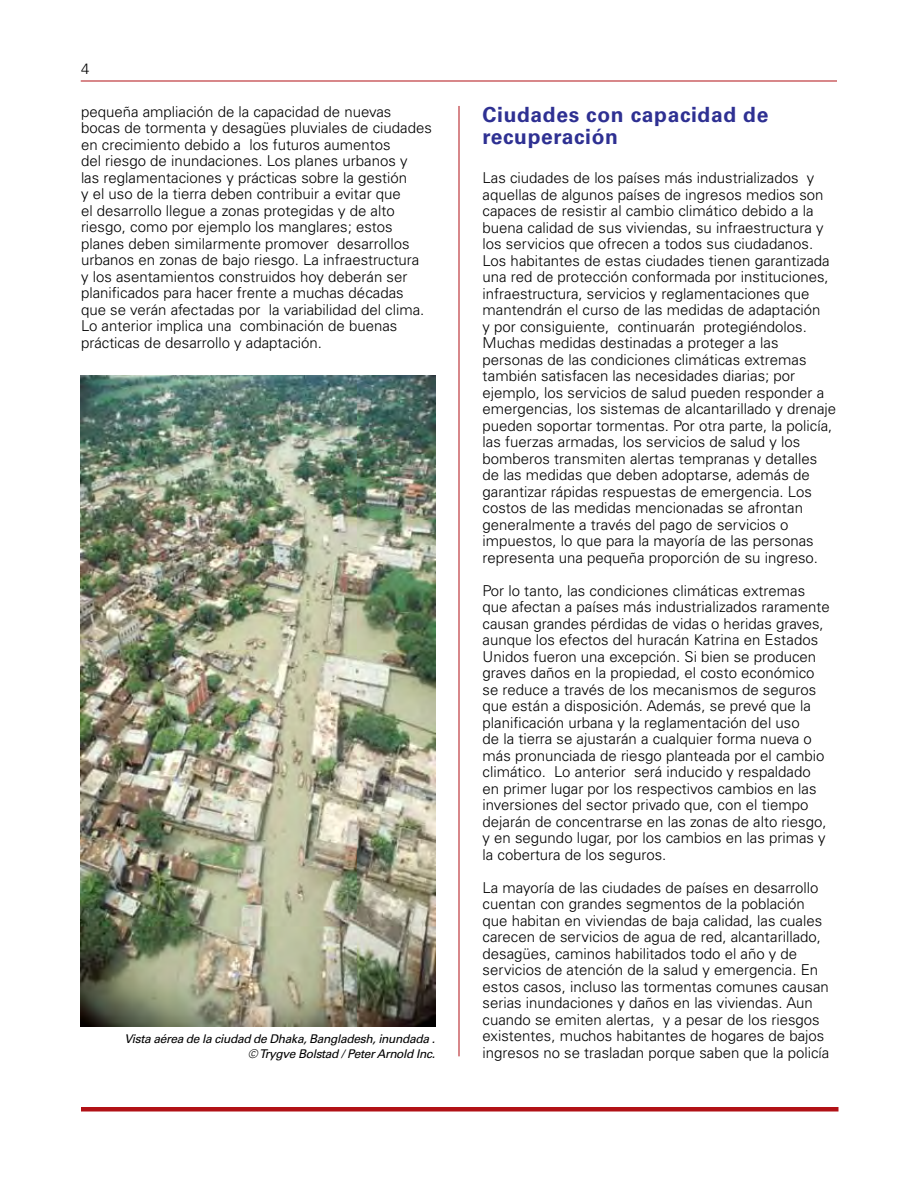
<style>
.page{position:relative;width:918px;height:1188px;background:#fff}
.page>*{position:absolute;margin:0;border:0;box-sizing:border-box;transform-origin:0 0}
.t1{font:700 21px/22.2px "Univers";letter-spacing:.03em;color:#2e3092}
.t2{font:300 15px/16.5px "Univers LT Std";color:#000}
.t3{font:300 15px "Univers";color:#000}
.t4{font:italic 12px/14.4px "Univers";letter-spacing:-.03em;color:#000;text-align:right}
</style>
<div class="page">
<hr style="left:81px;top:81px;width:756px;height:1px;background:#b11116">
<div style="left:81px;top:1107px;width:757px;height:5px;background:#b11116"></div>
<img style="left:81px;top:376px;width:354px;height:650px">
<hr style="left:459px;top:106px;width:1px;height:950px;background:#b11116">
<p class="t3" style="left:81px;top:59px;width:10px">4</p>
<p class="t2" style="left:81px;top:103px;width:352px">pequeña ampliación de la capacidad de nuevas bocas de tormenta y desagües pluviales de ciudades en crecimiento debido a los futuros aumentos<br>del riesgo de inundaciones. Los planes urbanos y<br>las reglamentaciones y prácticas sobre la gestión<br>y el uso de la tierra deben contribuir a evitar que<br>el desarrollo llegue a zonas protegidas y de alto riesgo, como por ejemplo los manglares; estos planes deben similarmente promover desarrollos urbanos en zonas de bajo riesgo. La infraestructura<br>y los asentamientos construidos hoy deberán ser planificados para hacer frente a muchas décadas que se verán afectadas por la variabilidad del clima.<br>Lo anterior implica una combinación de buenas prácticas de desarrollo y adaptación.</p>
<p class="t4" style="left:125px;top:1032px;width:312px">Vista aérea de la ciudad de Dhaka, Bangladesh, inundada . © Trygve Bolstad / Peter Arnold Inc.</p>
<h1 class="t1" style="left:483px;top:104px;width:287px">Ciudades con capacidad de recuperación</h1>
<p class="t2" style="left:483px;top:170px;width:355px">Las ciudades de los países más industrializados y aquellas de algunos países de ingresos medios son capaces de resistir al cambio climático debido a la buena calidad de sus viviendas, su infraestructura y los servicios que ofrecen a todos sus ciudadanos.<br>Los habitantes de estas ciudades tienen garantizada una red de protección conformada por instituciones, infraestructura, servicios y reglamentaciones que mantendrán el curso de las medidas de adaptación<br>y por consiguiente, continuarán protegiéndolos.<br>Muchas medidas destinadas a proteger a las personas de las condiciones climáticas extremas también satisfacen las necesidades diarias; por ejemplo, los servicios de salud pueden responder a emergencias, los sistemas de alcantarillado y drenaje pueden soportar tormentas. Por otra parte, la policía, las fuerzas armadas, los servicios de salud y los bomberos transmiten alertas tempranas y detalles de las medidas que deben adoptarse, además de garantizar rápidas respuestas de emergencia. Los costos de las medidas mencionadas se afrontan generalmente a través del pago de servicios o impuestos, lo que para la mayoría de las personas representa una pequeña proporción de su ingreso.</p>
<p class="t2" style="left:483px;top:582px;width:349px">Por lo tanto, las condiciones climáticas extremas que afectan a países más industrializados raramente causan grandes pérdidas de vidas o heridas graves, aunque los efectos del huracán Katrina en Estados Unidos fueron una excepción. Si bien se producen graves daños en la propiedad, el costo económico se reduce a través de los mecanismos de seguros que están a disposición. Además, se prevé que la planificación urbana y la reglamentación del uso<br>de la tierra se ajustarán a cualquier forma nueva o más pronunciada de riesgo planteada por el cambio climático. Lo anterior será inducido y respaldado en primer lugar por los respectivos cambios en las inversiones del sector privado que, con el tiempo dejarán de concentrarse en las zonas de alto riesgo, y en segundo lugar, por los cambios en las primas y la cobertura de los seguros.</p>
<p class="t2" style="left:483px;top:879px;width:348px">La mayoría de las ciudades de países en desarrollo cuentan con grandes segmentos de la población que habitan en viviendas de baja calidad, las cuales carecen de servicios de agua de red, alcantarillado, desagües, caminos habilitados todo el año y de servicios de atención de la salud y emergencia. En estos casos, incluso las tormentas comunes causan serias inundaciones y daños en las viviendas. Aun cuando se emiten alertas, y a pesar de los riesgos existentes, muchos habitantes de hogares de bajos ingresos no se trasladan porque saben que la policía</p>
</div>
